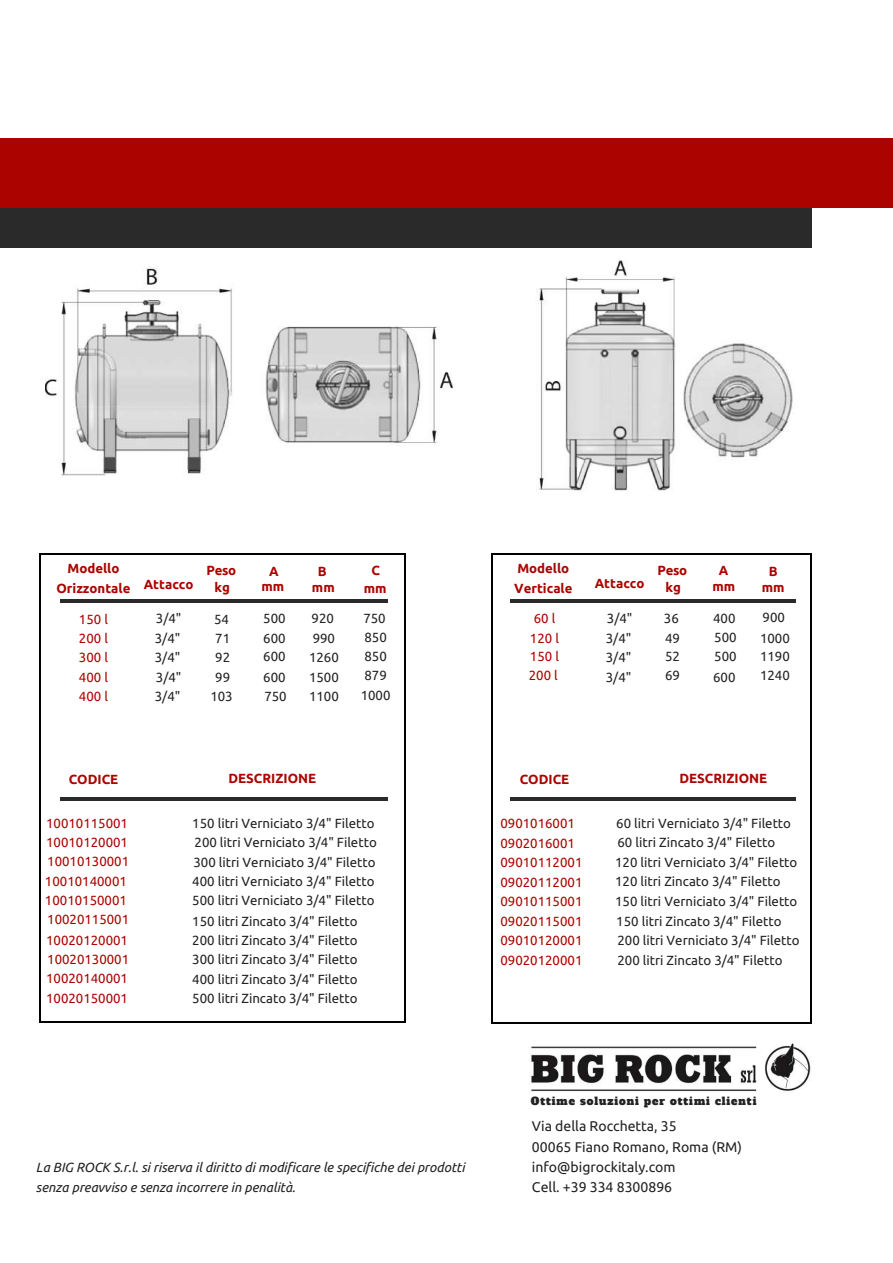
<style>
.page{position:relative;width:893px;height:1263px;background:#fff}
.page>*{position:absolute;margin:0;border:0;box-sizing:border-box;transform-origin:0 0}
.t1{font:14.1px/20.2px "Ubuntu";color:#222}
.t2{font:13.2px/19.5px "Ubuntu";color:#222}
.t3{font:13.2px/19.5px "Ubuntu";color:#ab0400}
.t4{font:italic 13.2px/20.2px "Ubuntu";color:#222}
.t5{font:700 13.2px/20.2px "Ubuntu";color:#ab0400;text-align:center}
.t6{font:10.8px "Alfa Slab One";letter-spacing:.09em;color:#222}
.s1{font-family:"DejaVu Sans"}
</style>
<div class="page">
<img style="left:45px;top:266px;width:188px;height:209px">
<div style="left:0;top:194px;width:812px;height:54px;background:#2a2a2a"></div>
<div style="left:0;top:138px;width:892px;height:70px;background:#ab0400"></div>
<img style="left:531px;top:1022px;width:281px;height:70px">
<img style="left:265px;top:326px;width:187px;height:117px">
<img style="left:536px;top:260px;width:257px;height:231px">
<hr style="left:491px;top:555px;width:2px;height:467px;background:#000">
<hr style="left:810px;top:555px;width:1px;height:467px;background:#000">
<hr style="left:493px;top:1022px;width:317px;height:2px;background:#000">
<hr style="left:493px;top:553px;width:317px;height:2px;background:#000">
<hr style="left:61px;top:599px;width:327px;height:3px;background:#2a2a2a">
<hr style="left:61px;top:797px;width:327px;height:3px;background:#2a2a2a">
<hr style="left:510px;top:599px;width:285px;height:3px;background:#2a2a2a">
<hr style="left:510px;top:797px;width:285px;height:3px;background:#2a2a2a">
<hr style="left:40px;top:555px;width:1px;height:466px;background:#000">
<hr style="left:404px;top:555px;width:2px;height:466px;background:#000">
<hr style="left:41px;top:1021px;width:363px;height:2px;background:#000">
<hr style="left:41px;top:553px;width:363px;height:2px;background:#000">
<p class="t5" style="left:57px;top:557px;width:139px;text-align:left;text-indent:11px">Modello<br>Orizzontale Attacco</p>
<p class="t2" style="left:156px;top:608px;width:27px">3/4"</p>
<p class="t2" style="left:214px;top:609px;width:16px">54</p>
<p class="t2" style="left:263px;top:608px;width:24px">500</p>
<p class="t2" style="left:363px;top:608px;width:24px">750</p>
<p class="t5" style="left:206px;top:561px;width:31px;line-height:16.8px">Peso kg</p>
<p class="t5" style="left:261px;top:564px;width:24px;line-height:14.5px">A mm</p>
<p class="t5" style="left:363px;top:561px;width:24px;line-height:18px">C mm</p>
<p class="t5" style="left:312px;top:563px;width:24px;line-height:15.8px">B mm</p>
<p class="t2" style="left:311px;top:608px;width:24px">920</p>
<p class="t3" style="left:79px;top:610px;width:31px;line-height:19px">150 l<br>200 l</p>
<p class="t2" style="left:155px;top:629px;width:27px">3/4"</p>
<p class="t2" style="left:215px;top:629px;width:16px">71</p>
<p class="t2" style="left:263px;top:629px;width:24px">600</p>
<p class="t2" style="left:364px;top:627px;width:24px">850</p>
<p class="t2" style="left:155px;top:648px;width:27px">3/4"</p>
<p class="t2" style="left:215px;top:648px;width:16px">92</p>
<p class="t2" style="left:263px;top:647px;width:24px">600</p>
<p class="t2" style="left:364px;top:647px;width:24px">850</p>
<p class="t2" style="left:313px;top:629px;width:24px">990</p>
<p class="t3" style="left:79px;top:648px;width:31px">300 l</p>
<p class="t2" style="left:309px;top:648px;width:31px">1260</p>
<p class="t3" style="left:79px;top:667px;width:31px">400 l</p>
<p class="t2" style="left:156px;top:667px;width:27px">3/4"</p>
<p class="t2" style="left:215px;top:667px;width:16px">99</p>
<p class="t2" style="left:263px;top:667px;width:24px">600</p>
<p class="t2" style="left:309px;top:667px;width:31px">1500</p>
<p class="t2" style="left:364px;top:666px;width:24px">879</p>
<p class="t3" style="left:79px;top:686px;width:31px">400 l</p>
<p class="t2" style="left:155px;top:686px;width:27px">3/4"</p>
<p class="t2" style="left:210px;top:686px;width:24px">103</p>
<p class="t2" style="left:264px;top:686px;width:24px">750</p>
<p class="t2" style="left:309px;top:686px;width:31px">1100</p>
<p class="t2" style="left:361px;top:685px;width:31px">1000</p>
<p class="t5" style="left:514px;top:557px;width:60px;text-align:left">Modello<br>Verticale</p>
<p class="t5" style="left:594px;top:573px;width:51px">Attacco</p>
<p class="t5" style="left:657px;top:561px;width:31px;line-height:16.8px">Peso kg</p>
<p class="t5" style="left:719px;top:560px;width:11px">A</p>
<p class="t5" style="left:769px;top:561px;width:10px">B</p>
<p class="t5" style="left:712px;top:575px;width:24px">mm</p>
<p class="t5" style="left:761px;top:576px;width:24px">mm</p>
<p class="t3" style="left:533px;top:608px;width:23px">60 l</p>
<p class="t2" style="left:607px;top:608px;width:27px">3/4"</p>
<p class="t2" style="left:664px;top:608px;width:16px">36</p>
<p class="t2" style="left:713px;top:608px;width:24px">400</p>
<p class="t2" style="left:762px;top:607px;width:24px">900</p>
<p class="t3" style="left:530px;top:629px;width:31px">120 l</p>
<p class="t2" style="left:605px;top:629px;width:27px">3/4"</p>
<p class="t2" style="left:665px;top:629px;width:16px">49</p>
<p class="t2" style="left:714px;top:627px;width:24px">500</p>
<p class="t2" style="left:760px;top:629px;width:31px">1000</p>
<p class="t3" style="left:530px;top:647px;width:31px">150 l</p>
<p class="t2" style="left:605px;top:648px;width:27px">3/4"</p>
<p class="t2" style="left:665px;top:647px;width:16px">52</p>
<p class="t2" style="left:714px;top:647px;width:24px">500</p>
<p class="t2" style="left:760px;top:647px;width:31px">1190</p>
<p class="t3" style="left:529px;top:666px;width:31px">200 l</p>
<p class="t2" style="left:605px;top:667px;width:27px">3/4"</p>
<p class="t2" style="left:665px;top:666px;width:16px">69</p>
<p class="t2" style="left:760px;top:666px;width:31px">1240</p>
<p class="t2" style="left:713px;top:667px;width:24px">600</p>
<p class="t5" style="left:69px;top:769px;width:51px">CODICE</p>
<p class="t5" style="left:228px;top:768px;width:89px">DESCRIZIONE</p>
<p class="t5" style="left:519px;top:769px;width:51px">CODICE</p>
<p class="t5" style="left:679px;top:768px;width:89px">DESCRIZIONE</p>
<p class="t3" style="left:500px;top:813px;width:76px">0901016001</p>
<p class="t2" style="left:616px;top:813px;width:176px">60 litri Verniciato 3/4" Filetto</p>
<p class="t3" style="left:500px;top:833px;width:76px">0902016001</p>
<p class="t2" style="left:617px;top:832px;width:159px">60 litri Zincato 3/4" Filetto</p>
<p class="t3" style="left:500px;top:852px;width:83px">09010112001</p>
<p class="t2" style="left:615px;top:852px;width:184px">120 litri Verniciato 3/4" Filetto</p>
<p class="t3" style="left:500px;top:872px;width:83px">09020112001</p>
<p class="t2" style="left:615px;top:871px;width:167px">120 litri Zincato 3/4" Filetto</p>
<p class="t3" style="left:500px;top:892px;width:83px">09010115001</p>
<p class="t2" style="left:615px;top:892px;width:184px">150 litri Verniciato 3/4" Filetto</p>
<p class="t3" style="left:500px;top:911px;width:83px">09020115001</p>
<p class="t2" style="left:616px;top:911px;width:167px">150 litri Zincato 3/4" Filetto</p>
<p class="t3" style="left:500px;top:930px;width:83px">09010120001</p>
<p class="t2" style="left:617px;top:930px;width:184px">200 litri Verniciato 3/4" Filetto</p>
<p class="t3" style="left:500px;top:950px;width:83px">09020120001</p>
<p class="t2" style="left:617px;top:950px;width:167px">200 litri Zincato 3/4" Filetto</p>
<p class="t3" style="left:46px;top:813px;width:83px">10010115001</p>
<p class="t2" style="left:192px;top:813px;width:184px">150 litri Verniciato 3/4" Filetto</p>
<p class="t3" style="left:46px;top:832px;width:83px">10010120001</p>
<p class="t2" style="left:194px;top:832px;width:184px">200 litri Verniciato 3/4" Filetto</p>
<p class="t3" style="left:47px;top:851px;width:83px">10010130001</p>
<p class="t2" style="left:193px;top:852px;width:184px">300 litri Verniciato 3/4" Filetto</p>
<p class="t3" style="left:45px;top:871px;width:83px">10010140001</p>
<p class="t2" style="left:192px;top:871px;width:184px">400 litri Verniciato 3/4" Filetto</p>
<p class="t3" style="left:45px;top:890px;width:86px">10010150001<br>10020115001<br>10020120001<br>10020130001<br>10020140001<br>10020150001</p>
<p class="t2" style="left:192px;top:890px;width:184px">500 litri Verniciato 3/4" Filetto<br>150 litri Zincato 3/4" Filetto<br>200 litri Zincato 3/4" Filetto<br>300 litri Zincato 3/4" Filetto<br>400 litri Zincato 3/4" Filetto<br>500 litri Zincato 3/4" Filetto</p>
<p class="t4" style="left:36px;top:1156px;width:430px">La BIG ROCK S.r.l. si riserva il diritto di modificare le specifiche dei prodotti senza preavviso e senza incorrere in penalita<span class="s1">̀</span>.</p>
<p class="t6" style="left:531px;top:1094px;width:227px">Ottime soluzioni per ottimi clienti</p>
<p class="t1" style="left:532px;top:1116px;width:211px">Via della Rocchetta, 35<br>00065 Fiano Romano, Roma (RM) info@bigrockitaly.com<br>Cell. +39 334 8300896</p>
</div>
